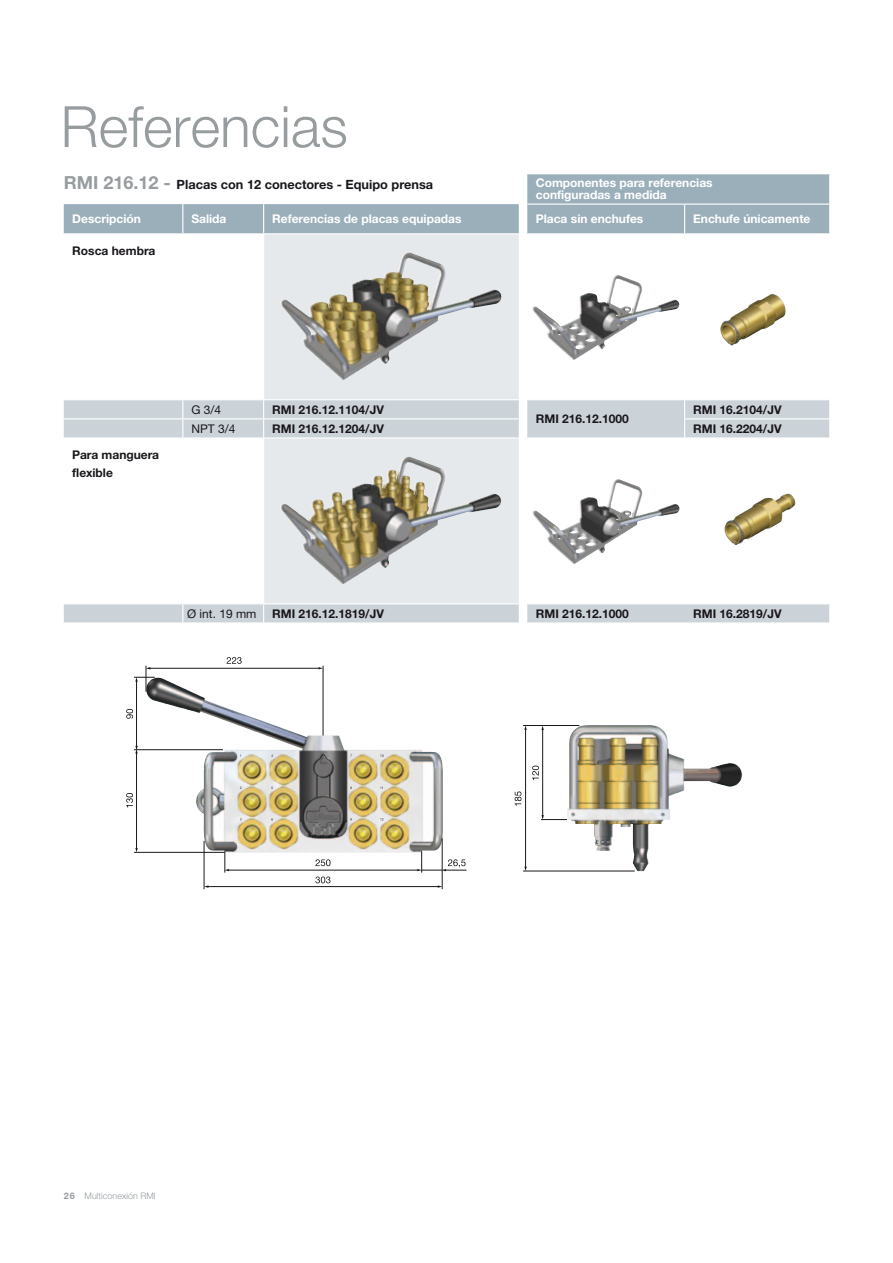
<style>
.page{position:relative;width:893px;height:1263px;background:#fff}
.page>*{position:absolute;margin:0;border:0;box-sizing:border-box;transform-origin:0 0}
.t1{font:300 57px "Helvetica Neue LTW1 G";color:#979c9f}
.t2{font:700 12.75px "Helvetica Neue LTW1 G";color:#1a171c}
.t3{font:700 12px/18px "Helvetica Neue LTW1 G";color:#1a171c}
.t4{font:700 12px/12px "Helvetica Neue LTW1 G";color:#fff}
.t5{font:12px "Helvetica Neue LTW1 G";color:#1a171c}
.t6{font:300 9px "Helvetica Neue LTW1 G";color:#979c9f}
.s1{font-size:18px;color:#979c9f}
.s2{font-weight:700}
</style>
<div class="page">
<svg style="left:264px;top:234px;width:255px;height:165px;background:#d1d2cf"></svg>
<svg style="left:64px;top:400px;width:765px;height:222px"></svg>
<div style="left:64px;top:204px;width:455px;height:29px;background:#9bafbb"></div>
<svg style="left:263px;top:400px;width:1px;height:37px"></svg>
<hr style="left:182px;top:439px;width:1px;height:164px;background:#fff">
<hr style="left:263px;top:439px;width:1px;height:164px;background:#fff">
<svg style="left:263px;top:604px;width:1px;height:18px"></svg>
<hr style="left:64px;top:418px;width:119px;height:1px;background:#fff">
<hr style="left:183px;top:418px;width:81px;height:1px;background:#fff">
<hr style="left:264px;top:418px;width:255px;height:1px;background:#fff">
<hr style="left:684px;top:418px;width:145px;height:1px;background:#fff">
<svg style="left:684px;top:400px;width:1px;height:37px"></svg>
<hr style="left:684px;top:439px;width:1px;height:164px;background:#fff">
<hr style="left:527px;top:437px;width:158px;height:2px;background:#fff">
<hr style="left:64px;top:437px;width:119px;height:2px;background:#fff">
<hr style="left:183px;top:437px;width:81px;height:2px;background:#fff">
<hr style="left:264px;top:437px;width:255px;height:2px;background:#fff">
<hr style="left:685px;top:437px;width:144px;height:2px;background:#fff">
<hr style="left:64px;top:603px;width:119px;height:1px;background:#fff">
<hr style="left:183px;top:603px;width:81px;height:1px;background:#fff">
<hr style="left:264px;top:603px;width:255px;height:1px;background:#fff">
<hr style="left:527px;top:603px;width:158px;height:1px;background:#fff">
<hr style="left:685px;top:603px;width:144px;height:1px;background:#fff">
<svg style="left:182px;top:400px;width:1px;height:37px"></svg>
<svg style="left:182px;top:604px;width:1px;height:18px"></svg>
<div style="left:527px;top:174px;width:302px;height:60px;background:#9bafbb"></div>
<hr style="left:527px;top:204px;width:158px;height:1px;background:#fff">
<img style="left:340px;top:252px;width:68px;height:50px">
<img style="left:580px;top:275px;width:37px;height:29px">
<img style="left:720px;top:295px;width:50px;height:50px">
<img style="left:351px;top:457px;width:55px;height:38px">
<img style="left:581px;top:479px;width:36px;height:29px">
<img style="left:724px;top:493px;width:63px;height:44px">
<img style="left:146px;top:680px;width:292px;height:172px">
<hr style="left:134px;top:852px;width:91px;height:1px;background:#1a171c">
<hr style="left:136px;top:753px;width:1px;height:96px;background:#1a171c">
<hr style="left:134px;top:749px;width:89px;height:1px;background:#1a171c">
<hr style="left:136px;top:681px;width:1px;height:66px;background:#1a171c">
<svg style="left:135px;top:746px;width:3px;height:7px"></svg>
<hr style="left:323px;top:666px;width:1px;height:69px;background:#1a171c">
<hr style="left:149px;top:668px;width:170px;height:1px;background:#1a171c">
<svg style="left:134px;top:666px;width:21px;height:26px"></svg>
<hr style="left:442px;top:838px;width:1px;height:51px;background:#1a171c">
<hr style="left:208px;top:886px;width:231px;height:1px;background:#1a171c">
<hr style="left:204px;top:841px;width:1px;height:48px;background:#1a171c">
<hr style="left:228px;top:870px;width:190px;height:1px;background:#1a171c">
<svg style="left:225px;top:851px;width:4px;height:22px"></svg>
<svg style="left:126px;top:793px;width:7px;height:14px"></svg>
<svg style="left:126px;top:709px;width:7px;height:10px"></svg>
<svg style="left:227px;top:657px;width:15px;height:7px"></svg>
<svg style="left:315px;top:859px;width:16px;height:7px"></svg>
<svg style="left:315px;top:876px;width:15px;height:7px"></svg>
<svg style="left:417px;top:851px;width:49px;height:22px"></svg>
<img style="left:567px;top:725px;width:175px;height:146px">
<hr style="left:542px;top:729px;width:1px;height:87px;background:#1a171c">
<svg style="left:541px;top:815px;width:26px;height:5px"></svg>
<hr style="left:523px;top:871px;width:112px;height:1px;background:#1a171c">
<hr style="left:523px;top:725px;width:56px;height:1px;background:#1a171c">
<hr style="left:525px;top:729px;width:1px;height:138px;background:#1a171c">
<svg style="left:532px;top:766px;width:7px;height:14px"></svg>
<svg style="left:515px;top:791px;width:6px;height:15px"></svg>
<h1 class="t1" style="left:61px;top:92px;width:289px">Referencias</h1>
<p class="t2" style="left:64px;top:177px;width:371px"><span class="s1">RMI 216.12 -</span> Placas con 12 conectores - Equipo prensa</p>
<p class="t4" style="left:536px;top:177px;width:178px">Componentes para referencias configuradas a medida</p>
<p class="t4" style="left:72px;top:213px;width:70px">Descripción</p>
<p class="t4" style="left:191px;top:213px;width:37px">Salida</p>
<p class="t4" style="left:272px;top:213px;width:191px">Referencias de placas equipadas</p>
<p class="t4" style="left:536px;top:213px;width:109px">Placa sin enchufes</p>
<p class="t4" style="left:693px;top:213px;width:119px">Enchufe únicamente</p>
<p class="t3" style="left:72px;top:242px;width:85px">Rosca hembra</p>
<p class="t3" style="left:72px;top:446px;width:88px">Para manguera flexible</p>
<p class="t5" style="left:191px;top:402px;width:31px">G 3/4</p>
<p class="t3" style="left:272px;top:400px;width:113px">RMI 216.12.1104/JV</p>
<p class="t3" style="left:693px;top:400px;width:90px">RMI 16.2104/JV</p>
<p class="t3" style="left:536px;top:410px;width:95px">RMI 216.12.1000</p>
<p class="t5" style="left:191px;top:421px;width:46px">NPT 3/4</p>
<p class="t3" style="left:272px;top:419px;width:113px">RMI 216.12.1204/JV</p>
<p class="t3" style="left:693px;top:419px;width:90px">RMI 16.2204/JV</p>
<p class="t5" style="left:187px;top:606px;width:71px">Ø int. 19 mm</p>
<p class="t3" style="left:272px;top:604px;width:113px">RMI 216.12.1819/JV</p>
<p class="t3" style="left:536px;top:604px;width:95px">RMI 216.12.1000</p>
<p class="t3" style="left:693px;top:604px;width:90px">RMI 16.2819/JV</p>
<p class="t6" style="left:64px;top:1190px;width:94px"><span class="s2">26</span> Multiconexión RMI</p>
</div>
